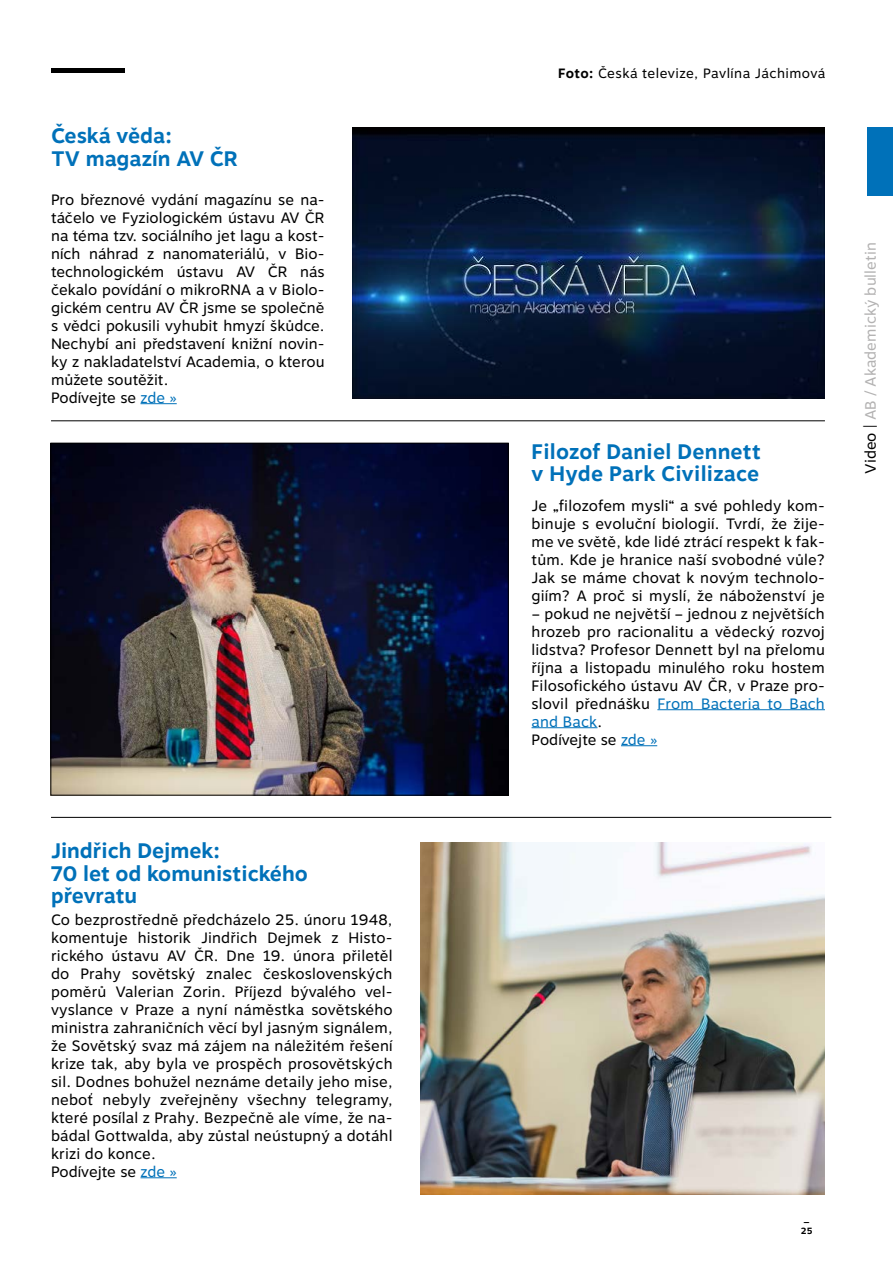
<style>
.page{position:relative;width:893px;height:1263px;background:#fff}
.page>*{position:absolute;margin:0;border:0;box-sizing:border-box;transform-origin:0 0}
.t1{font:700 21px/22.5px "Motiva Sans";color:#0071b9}
.t2{font:15px/18px "Motiva Sans";letter-spacing:.005em;color:#000}
.t3{font:15px "Motiva Sans";color:#b3b2b2}
.t4{font:13.5px "Motiva Sans";letter-spacing:.03em;color:#000}
.t5{font:700 9px/12px "Motiva Sans";color:#000;text-align:center}
.s1{color:#0071b9}
.s2{font-weight:700}
.s3{color:#000}
</style>
<div class="page">
<hr style="left:140px;top:403px;width:37px;height:1px;background:#0071b9">
<img style="left:353px;top:128px;width:471px;height:271px">
<img style="left:421px;top:842px;width:404px;height:353px">
<img style="left:53px;top:445px;width:453px;height:348px">
<div style="left:51px;top:443px;width:457px;height:352px;border:1px solid #000"></div>
<hr style="left:51px;top:421px;width:774px;height:1px;background:#000">
<hr style="left:51px;top:817px;width:780px;height:1px;background:#000">
<hr style="left:657px;top:709px;width:168px;height:1px;background:#0071b9">
<hr style="left:531px;top:727px;width:66px;height:1px;background:#0071b9">
<hr style="left:621px;top:745px;width:36px;height:1px;background:#0071b9">
<hr style="left:140px;top:1177px;width:37px;height:1px;background:#0071b9">
<hr style="left:51px;top:68px;width:74px;height:4px;background:#000">
<div style="left:867px;top:128px;width:26px;height:68px;background:#0071b9"></div>
<h1 class="t1" style="left:51px;top:125px;width:189px">Česká věda:<br>TV magazín AV ČR</h1>
<p class="t2" style="left:51px;top:190px;width:275px">Pro březnové vydání magazínu se na&shy;táčelo ve Fyziologickém ústavu AV ČR na téma tzv. sociálního jet lagu a kost&shy;ních náhrad z nanomateriálů, v Bio&shy;technologickém ústavu AV ČR nás čekalo povídání o mikroRNA a v Biolo&shy;gickém centru AV ČR jsme se společně s vědci pokusili vyhubit hmyzí škůdce.<br>Nechybí ani představení knižní novin&shy;ky z nakladatelství Academia, o kterou můžete soutěžit.<br>Podívejte se <span class="s1">zde »</span></p>
<h1 class="t1" style="left:51px;top:840px;width:258px">Jindřich Dejmek:<br>70 let od komunistického převratu</h1>
<p class="t2" style="left:51px;top:910px;width:343px">Co bezprostředně předcházelo 25. únoru 1948, komentuje historik Jindřich Dejmek z Histo&shy;rického ústavu AV ČR. Dne 19. února přiletěl do Prahy sovětský znalec československých poměrů Valerian Zorin. Příjezd bývalého vel&shy;vyslance v Praze a nyní náměstka sovětského ministra zahraničních věcí byl jasným signálem, že Sovětský svaz má zájem na náležitém řešení krize tak, aby byla ve prospěch prosovětských sil. Dodnes bohužel neznáme detaily jeho mise, neboť nebyly zveřejněny všechny telegramy, které posílal z Prahy. Bezpečně ale víme, že na&shy;bádal Gottwalda, aby zůstal neústupný a dotáhl krizi do konce.<br>Podívejte se <span class="s1">zde »</span></p>
<p class="t4" style="left:558px;top:63px;width:269px"><span class="s2">Foto:</span> Česká televize, Pavlína Jáchimová</p>
<h1 class="t1" style="left:531px;top:441px;width:231px">Filozof Daniel Dennett v Hyde Park Civilizace</h1>
<p class="t2" style="left:531px;top:496px;width:295px;text-align:justify">Je „filozofem mysli“ a své pohledy kom&shy;binuje s evoluční biologií. Tvrdí, že žije&shy;me ve světě, kde lidé ztrácí respekt k fak&shy;tům. Kde je hranice naší svobodné vůle?<br>Jak se máme chovat k novým technolo&shy;giím? A proč si myslí, že náboženství je</p>
<p class="t2" style="left:531px;top:604px;width:295px">– pokud ne největší – jednou z největších hrozeb pro racionalitu a vědecký rozvoj lidstva? Profesor Dennett byl na přelomu října a listopadu minulého roku hostem Filosofického ústavu AV ČR, v Praze pro&shy;slovil přednášku <span class="s1">From Bacteria to Bach and Back</span>.<br>Podívejte se <span class="s1">zde »</span></p>
<p class="t3" style="left:860px;top:474px;width:233px;rotate:-90deg"><span class="s3">Video |</span> AB / Akademický bulletin</p>
<p class="t5" style="left:801px;top:1213px;width:13px">_<br>25</p>
</div>
